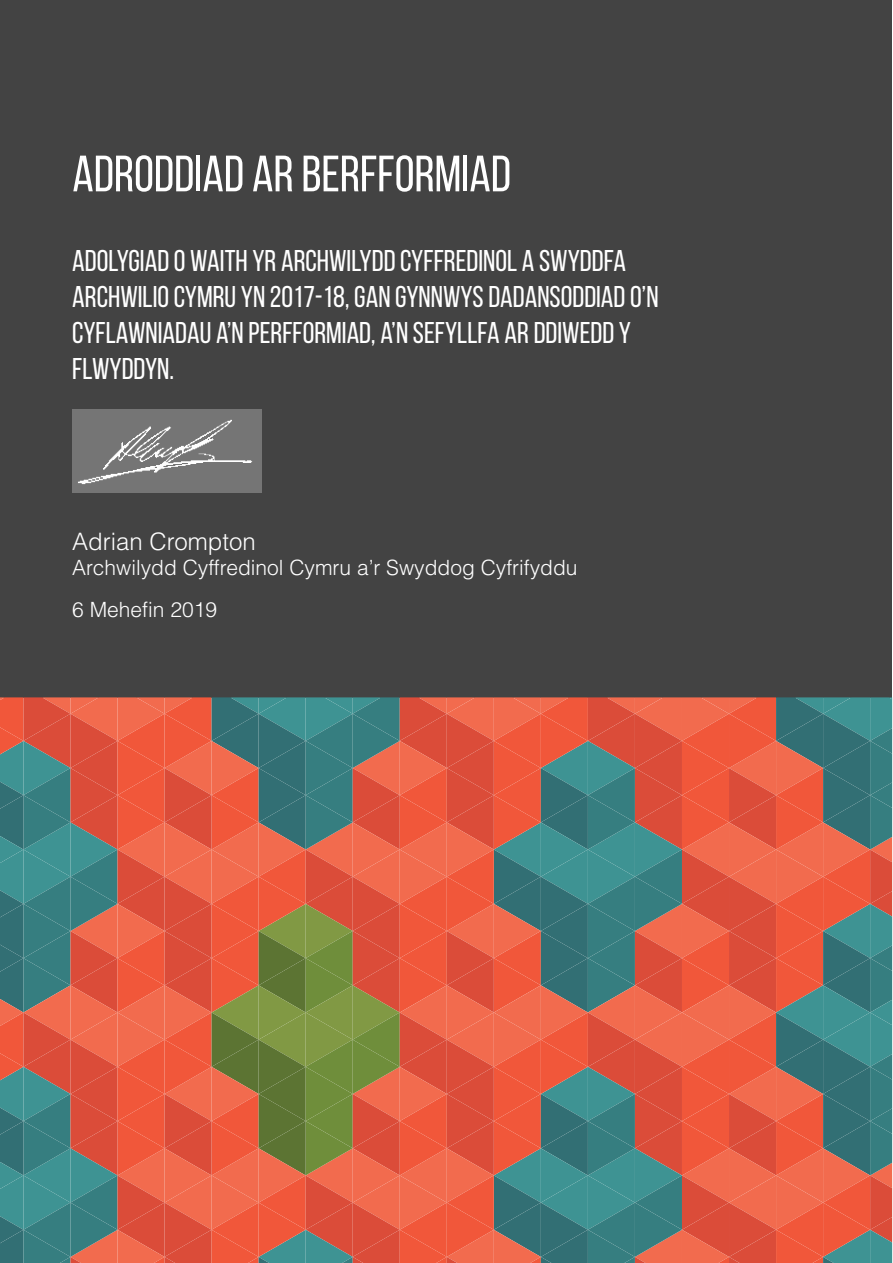
<style>
.page{position:relative;width:893px;height:1263px;background:#fff}
.page>*{position:absolute;margin:0;border:0;box-sizing:border-box;transform-origin:0 0}
.Part_Heading{font:51px "Bebas Neue";color:#fff}
.Part_Heading-2{font:30px/36px "Bebas Neue";color:#fff}
.Part_Heading-3{font:300 24px "Helvetica LT Std";color:#fff}
.Part_Heading-4{font:300 21px "Helvetica LT Std";color:#fff}
</style>
<div class="page">
<div style="left:0;top:0;width:892px;height:697px;background:#434343"></div>
<svg style="left:0;top:697px;width:892px;height:566px;background:#ae6955"></svg>
<img style="left:72px;top:409px;width:189px;height:84px">
<h2 class="Part_Heading" style="left:72px;top:146px;width:440px">ADRODDIAD AR BERFFORMIAD</h2>
<h2 class="Part_Heading-2" style="left:72px;top:242px;width:588px">ADOLYGIAD O WAITH YR ARCHWILYDD CYFFREDINOL A SWYDDFA ARCHWILIO CYMRU YN 2017-18, GAN GYNNWYS DADANSODDIAD O’N CYFLAWNIADAU A’N PERFFORMIAD, A’N SEFYLLFA AR DDIWEDD Y FLWYDDYN.</h2>
<h2 class="Part_Heading-3" style="left:72px;top:526px;width:185px">Adrian Crompton</h2>
<h2 class="Part_Heading-4" style="left:72px;top:554px;width:507px">Archwilydd Cyffredinol Cymru a’r Swyddog Cyfrifyddu</h2>
<h2 class="Part_Heading-4" style="left:72px;top:597px;width:146px">6 Mehefin 2019</h2>
</div>
